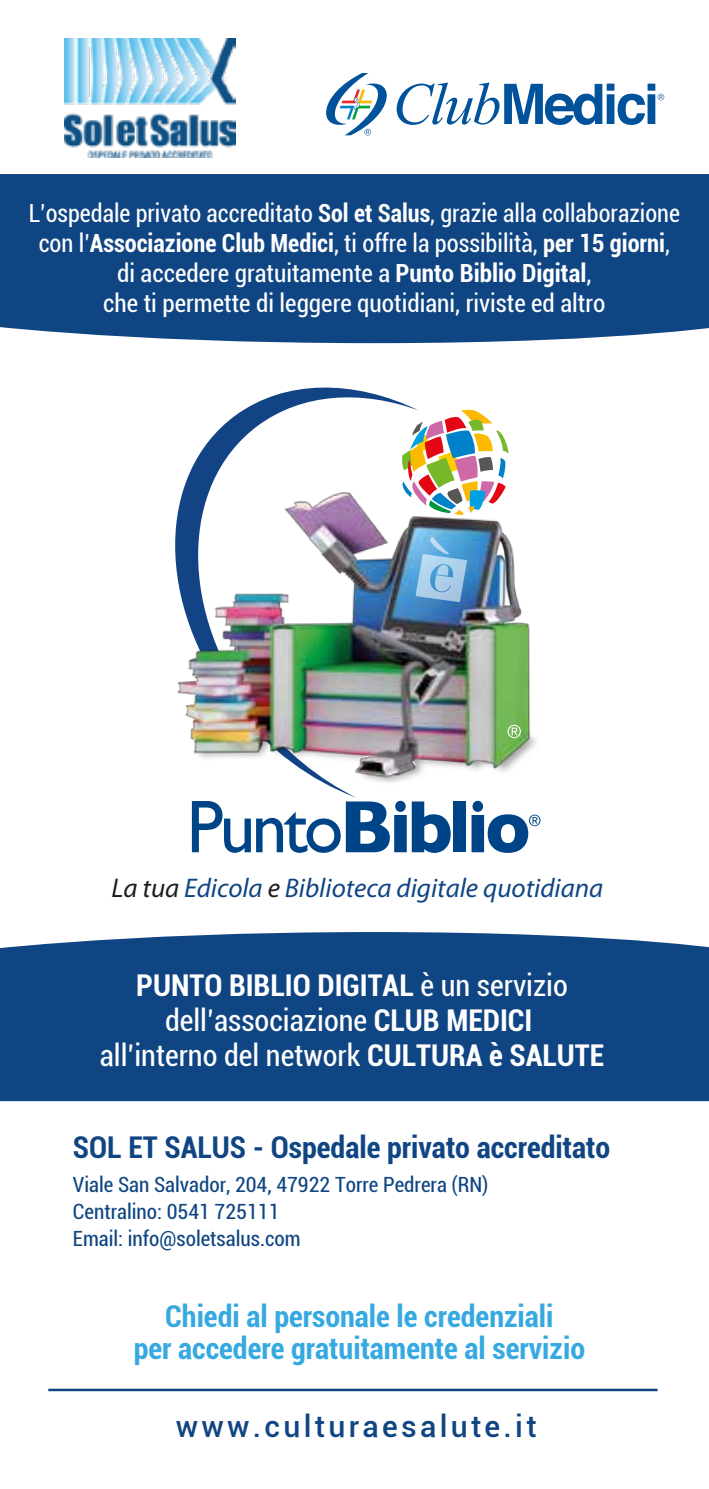
<style>
.page{position:relative;width:709px;height:1489px;background:#fff}
.page>*{position:absolute;margin:0;border:0;box-sizing:border-box;transform-origin:0 0}
.t1{font:condensed 30px/35px "Roboto";color:#fff;text-align:center}
.t2{font:700 condensed 30px/32.5px "Roboto";color:#36a9e1;text-align:center}
.t3{font:700 condensed 30px "Roboto";color:#104583}
.t4{font:500 30px "Roboto";letter-spacing:.11em;color:#104583}
.t5{font:italic 27px "Myriad Pro";color:#104583}
.t6{font:condensed 25px/30px "Roboto";color:#fff;text-align:center;scale:.96 1}
.t7{font:condensed 21px/27.2px "Roboto";color:#104583}
.s1{font-weight:700}
.s2{color:#1d1d1b}
</style>
<div class="page">
<div style="left:0;top:932px;width:709px;height:169px;background:#104583"></div>
<div style="left:0;top:174px;width:709px;height:169px;background:#104583"></div>
<svg style="left:220px;top:387px;width:196px;height:410px"></svg>
<img style="left:175px;top:428px;width:361px;height:368px">
<svg style="left:401px;top:409px;width:107px;height:106px"></svg>
<img style="left:195px;top:703px;width:335px;height:71px">
<svg style="left:192px;top:800px;width:259px;height:52px"></svg>
<div style="left:453px;top:801px;width:13px;height:51px;background:#048"></div>
<svg style="left:471px;top:800px;width:69px;height:52px"></svg>
<svg style="left:415px;top:537px;width:52px;height:65px;background:#83b9e1"></svg>
<svg style="left:326px;top:73px;width:338px;height:62px"></svg>
<hr style="left:48px;top:1388px;width:609px;height:2px;background:#0e4582">
<img style="left:64px;top:38px;width:171px;height:119px">
<p class="t6" style="left:29px;top:197px;width:680px">L’ospedale privato accreditato <span class="s1">Sol et Salus</span>, grazie alla collaborazione con l’<span class="s1">Associazione Club Medici</span>, ti offre la possibilità, <span class="s1">per 15 giorni</span>, di accedere gratuitamente a <span class="s1">Punto Biblio Digital</span>,<br>che ti permette di leggere quotidiani, riviste ed altro</p>
<p class="t5" style="left:112px;top:873px;width:493px"><span class="s2">La tua</span> Edicola <span class="s2">e</span> Biblioteca digitale quotidiana</p>
<p class="t1" style="left:100px;top:966px;width:506px"><span class="s1">PUNTO BIBLIO DIGITAL</span> è un servizio dell’associazione <span class="s1">CLUB MEDICI<br></span>all’interno del network <span class="s1">CULTURA è SALUTE</span></p>
<p class="t3" style="left:73px;top:1126px;width:539px">SOL ET SALUS - Ospedale privato accreditato</p>
<p class="t7" style="left:73px;top:1169px;width:417px">Viale San Salvador, 204, 47922 Torre Pedrera (RN)<br>Centralino: 0541 725111<br>Email: info@soletsalus.com</p>
<p class="t2" style="left:134px;top:1298px;width:453px">Chiedi al personale le credenziali<br>per accedere gratuitamente al servizio</p>
<p class="t4" style="left:176px;top:1404px;width:362px">www.culturaesalute.it</p>
</div>
